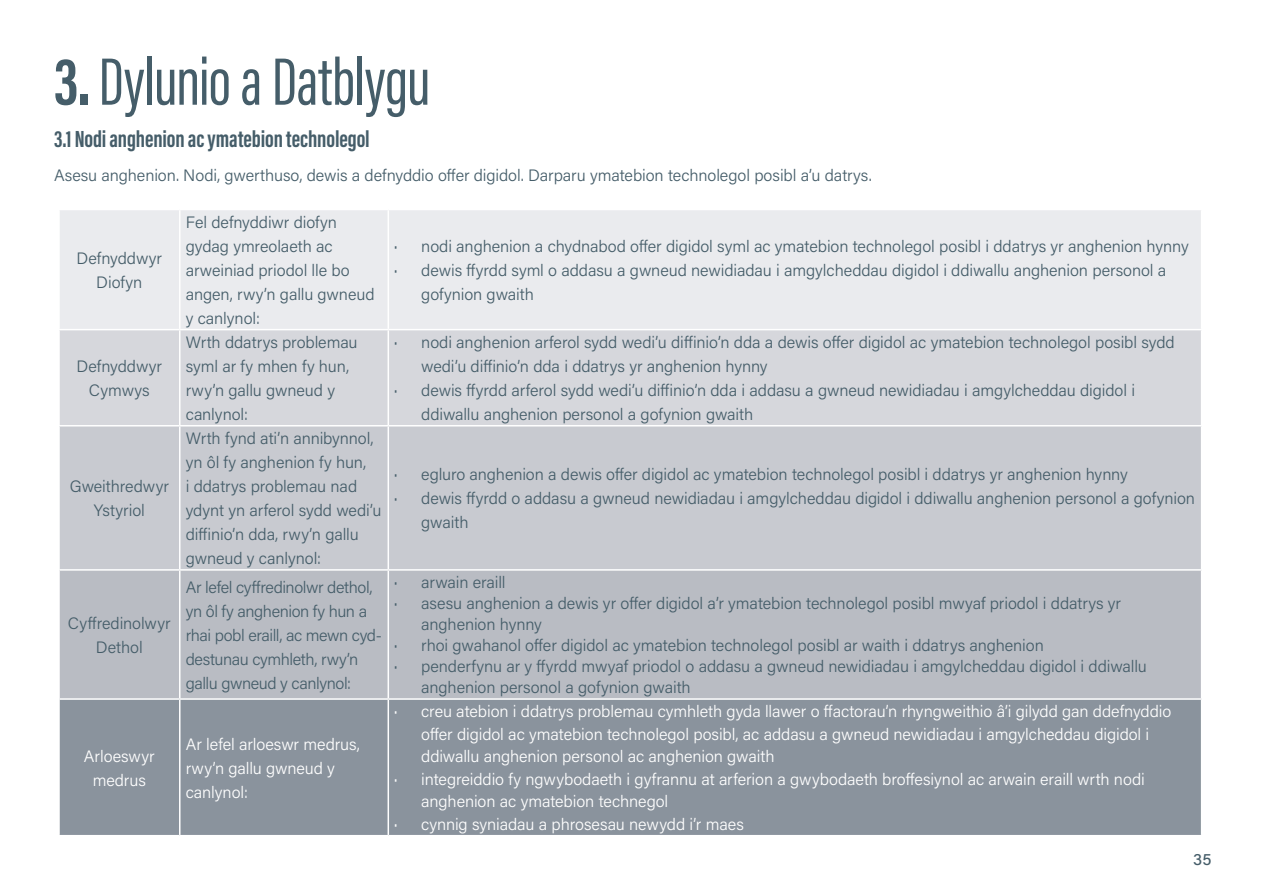
<style>
.page{position:relative;width:1263px;height:893px;background:#fff}
.page>*{position:absolute;margin:0;border:0;box-sizing:border-box;transform-origin:0 0}
.t1{font:69px "Acumin Pro Extra Cond";letter-spacing:-.005em;color:#455d69}
.t2{font:700 24px "Acumin Pro Extra Cond";letter-spacing:-.005em;color:#455d69}
.t3{font:300 16.5px/24px "Acumin Pro";letter-spacing:-.005em;color:#455d69;text-align:center}
.t4{font:300 16.5px/24px "Acumin Pro";letter-spacing:-.005em;color:#fff;text-align:center}
.t5{font:300 16.5px/24px "Acumin Pro";letter-spacing:-.025em;color:#455d69}
.t6{font:500 16.5px "Acumin Pro";color:#455d69}
.s1{font-weight:700}
.s2{font-weight:400}
</style>
<div class="page">
<div style="left:60px;top:210px;width:1141px;height:119px;background:#eaebee"></div>
<div style="left:60px;top:330px;width:1141px;height:95px;background:#d6d7dc"></div>
<div style="left:60px;top:426px;width:1141px;height:143px;background:#c8cad0"></div>
<div style="left:60px;top:571px;width:1141px;height:127px;background:#b9bcc3"></div>
<div style="left:60px;top:700px;width:1141px;height:135px;background:#8a939d"></div>
<hr style="left:179px;top:210px;width:2px;height:119px;background:#fff">
<hr style="left:388px;top:210px;width:1px;height:119px;background:#fff">
<hr style="left:179px;top:330px;width:2px;height:95px;background:#fff">
<hr style="left:388px;top:330px;width:1px;height:95px;background:#fff">
<hr style="left:179px;top:426px;width:2px;height:143px;background:#fff">
<hr style="left:388px;top:426px;width:1px;height:143px;background:#fff">
<hr style="left:179px;top:571px;width:2px;height:127px;background:#fff">
<hr style="left:388px;top:571px;width:1px;height:127px;background:#fff">
<hr style="left:179px;top:700px;width:2px;height:135px;background:#fff">
<hr style="left:388px;top:700px;width:1px;height:135px;background:#fff">
<h1 class="t1" style="left:54px;top:40px;width:378px"><span class="s1">3.</span> Dylunio a Datblygu</h1>
<h2 class="t2" style="left:54px;top:124px;width:317px">3.1 Nodi anghenion ac ymatebion technolegol</h2>
<p class="t3" style="left:54px;top:163px;width:819px">Asesu anghenion. Nodi, gwerthuso, dewis a defnyddio offer digidol. Darparu ymatebion technolegol posibl a’u datrys.</p>
<p class="t3" style="left:77px;top:245px;width:87px">Defnyddwyr<br>Diofyn</p>
<p class="t3" style="left:77px;top:353px;width:87px">Defnyddwyr<br>Cymwys</p>
<p class="t3" style="left:70px;top:474px;width:101px">Gweithredwyr<br>Ystyriol</p>
<p class="t3" style="left:68px;top:610px;width:104px">Cyffredinolwyr<br>Dethol</p>
<p class="t4" style="left:84px;top:743px;width:72px">Arloeswyr medrus</p>
<p class="t3" style="left:186px;top:209px;width:190px;text-align:left">Fel defnyddiwr diofyn gydag ymreolaeth ac arweiniad priodol lle bo angen, rwy’n gallu gwneud y canlynol:</p>
<p class="t3" style="left:394px;top:233px;width:796px"><span class="s2">·</span> nodi anghenion a chydnabod offer digidol syml ac ymatebion technolegol posibl i ddatrys yr anghenion hynny</p>
<p class="t3" style="left:394px;top:257px;width:774px"><span class="s2">·</span> dewis ffyrdd syml o addasu a gwneud newidiadau i amgylcheddau digidol i ddiwallu anghenion personol a</p>
<p class="t3" style="left:421px;top:281px;width:114px">gofynion gwaith</p>
<p class="t3" style="left:186px;top:329px;width:173px;text-align:left">Wrth ddatrys problemau syml ar fy mhen fy hun, rwy’n gallu gwneud y canlynol:</p>
<p class="t3" style="left:394px;top:329px;width:782px"><span class="s2">·</span> nodi anghenion arferol sydd wedi’u diffinio’n dda a dewis offer digidol ac ymatebion technolegol posibl sydd</p>
<p class="t3" style="left:421px;top:353px;width:348px">wedi’u diffinio’n dda i ddatrys yr anghenion hynny</p>
<p class="t3" style="left:394px;top:377px;width:742px"><span class="s2">·</span> dewis ffyrdd arferol sydd wedi’u diffinio’n dda i addasu a gwneud newidiadau i amgylcheddau digidol i</p>
<p class="t3" style="left:421px;top:401px;width:334px">ddiwallu anghenion personol a gofynion gwaith</p>
<p class="t3" style="left:186px;top:426px;width:197px;text-align:left">Wrth fynd ati’n annibynnol, yn ôl fy anghenion fy hun,<br>i ddatrys problemau nad ydynt yn arferol sydd wedi’u diffinio’n dda, rwy’n gallu gwneud y canlynol:</p>
<p class="t3" style="left:394px;top:462px;width:735px"><span class="s2">·</span> egluro anghenion a dewis offer digidol ac ymatebion technolegol posibl i ddatrys yr anghenion hynny</p>
<p class="t3" style="left:394px;top:486px;width:802px"><span class="s2">·</span> dewis ffyrdd o addasu a gwneud newidiadau i amgylcheddau digidol i ddiwallu anghenion personol a gofynion</p>
<p class="t3" style="left:421px;top:510px;width:49px">gwaith</p>
<p class="t5" style="left:186px;top:574px;width:198px">Ar lefel cyffredinolwr dethol, yn ôl fy anghenion fy hun a rhai pobl eraill, ac mewn cyd&shy;destunau cymhleth, rwy’n gallu gwneud y canlynol:</p>
<p class="t3" style="left:394px;top:570px;width:113px"><span class="s2">·</span> arwain eraill</p>
<p class="t3" style="left:394px;top:591px;width:728px"><span class="s2">·</span> asesu anghenion a dewis yr offer digidol a’r ymatebion technolegol posibl mwyaf priodol i ddatrys yr</p>
<p class="t3" style="left:421px;top:612px;width:122px">anghenion hynny</p>
<p class="t3" style="left:394px;top:633px;width:651px"><span class="s2">·</span> rhoi gwahanol offer digidol ac ymatebion technolegol posibl ar waith i ddatrys anghenion</p>
<p class="t3" style="left:394px;top:654px;width:754px"><span class="s2">·</span> penderfynu ar y ffyrdd mwyaf priodol o addasu a gwneud newidiadau i amgylcheddau digidol i ddiwallu</p>
<p class="t3" style="left:421px;top:675px;width:271px">anghenion personol a gofynion gwaith</p>
<p class="t4" style="left:186px;top:731px;width:176px;text-align:left">Ar lefel arloeswr medrus, rwy’n gallu gwneud y canlynol:</p>
<p class="t4" style="left:394px;top:699px;width:778px"><span class="s2">·</span> creu atebion i ddatrys problemau cymhleth gyda llawer o ffactorau’n rhyngweithio â’i gilydd gan ddefnyddio</p>
<p class="t4" style="left:421px;top:721px;width:730px">offer digidol ac ymatebion technolegol posibl, ac addasu a gwneud newidiadau i amgylcheddau digidol i</p>
<p class="t4" style="left:421px;top:744px;width:355px">ddiwallu anghenion personol ac anghenion gwaith</p>
<p class="t4" style="left:394px;top:766px;width:752px"><span class="s2">·</span> integreiddio fy ngwybodaeth i gyfrannu at arferion a gwybodaeth broffesiynol ac arwain eraill wrth nodi</p>
<p class="t4" style="left:421px;top:789px;width:249px">anghenion ac ymatebion technegol</p>
<p class="t4" style="left:394px;top:811px;width:351px"><span class="s2">·</span> cynnig syniadau a phrosesau newydd i’r maes</p>
<p class="t6" style="left:1193px;top:847px;width:20px">35</p>
</div>
